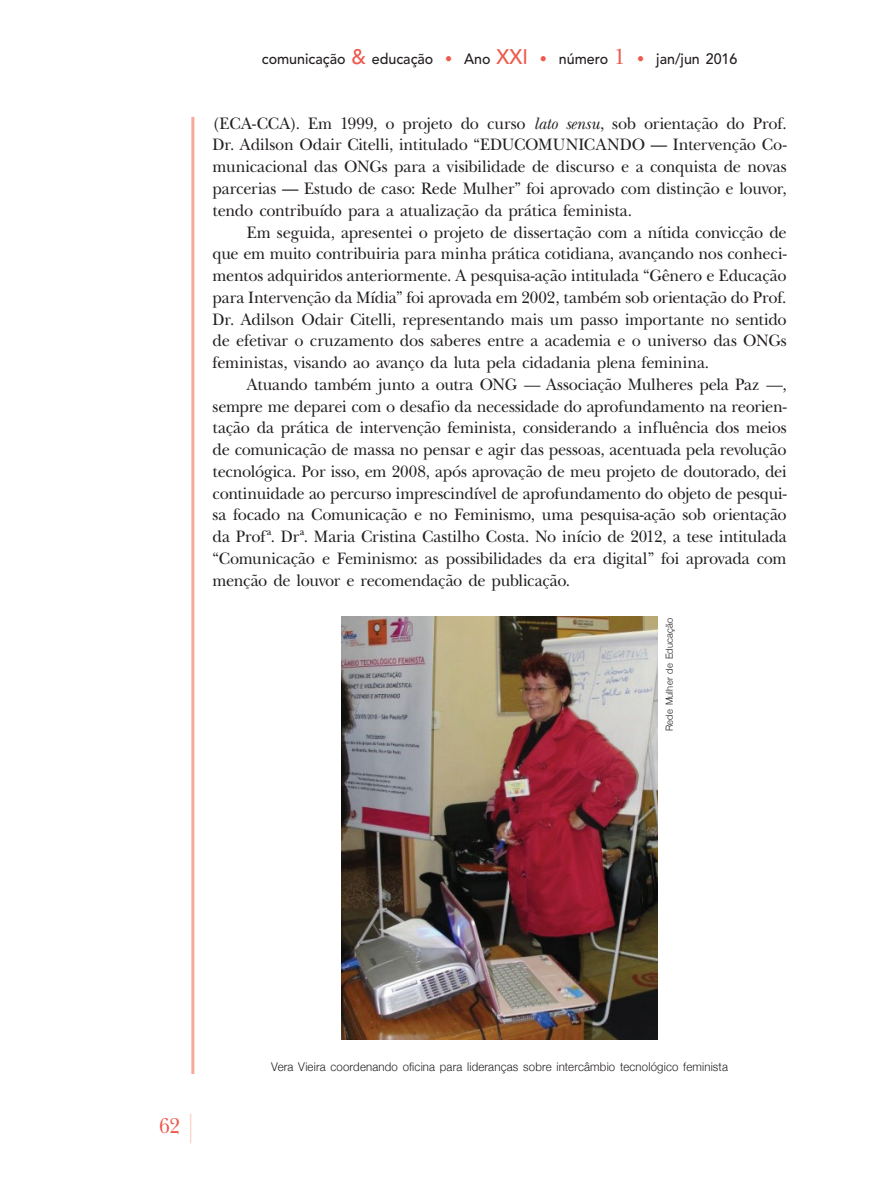
<style>
.page{position:relative;width:893px;height:1191px;background:#fff}
.page>*{position:absolute;margin:0;border:0;box-sizing:border-box;transform-origin:0 0}
.t1{font:22.5px "New Baskerville Std";color:#ed5a4e;scale:.9 1}
.t2{font:17.25px/21.8px "New Baskerville Std";letter-spacing:-.015em;color:#231f20;text-align:justify;scale:.95 1}
.t3{font:500 15px "Avenir LT Std";color:#231f20;scale:.95 1}
.t4{font:300 12px "Helvetica Neue";letter-spacing:.015em;color:#231f20;scale:.95 1}
.t5{font:300 9.75px "Helvetica Neue";letter-spacing:.02em;color:#231f20;scale:.95 1}
.s1{font-size:21px;color:#ed5a4e}
.s2{color:#ed5a4e}
.s3{font-family:"New Baskerville Std";font-weight:400;font-size:22.5px;color:#ed5a4e}
.s4{font-style:italic}
</style>
<div class="page">
<hr style="left:191px;top:117px;width:3px;height:957px;background:#f6a996">
<hr style="left:190px;top:1113px;width:1px;height:30px;background:#fbdace">
<img style="left:342px;top:616px;width:315px;height:423px">
<p class="t3" style="left:262px;top:50px;width:502px">comunicação <span class="s1">&amp;</span> educação <span class="s2">•</span> Ano <span class="s1">XXI</span> <span class="s2">•</span> número <span class="s3">1</span> <span class="s2">•</span> jan/jun 2016</p>
<p class="t2" style="left:213px;top:112px;width:606px">(ECA-CCA). Em 1999, o projeto do curso <span class="s4">lato sensu</span>, sob orientação do Prof.<br>Dr. Adilson Odair Citelli, intitulado “EDUCOMUNICANDO — Intervenção Co&shy;municacional das ONGs para a visibilidade de discurso e a conquista de novas parcerias — Estudo de caso: Rede Mulher” foi aprovado com distinção e louvor, tendo contribuído para a atualização da prática feminista.</p>
<p class="t2" style="left:213px;top:221px;width:606px;text-indent:34px">Em seguida, apresentei o projeto de dissertação com a nítida convicção de que em muito contribuiria para minha prática cotidiana, avançando nos conheci&shy;mentos adquiridos anteriormente. A pesquisa-ação intitulada “Gênero e Educação para Intervenção da Mídia” foi aprovada em 2002, também sob orientação do Prof.<br>Dr. Adilson Odair Citelli, representando mais um passo importante no sentido de efetivar o cruzamento dos saberes entre a academia e o universo das ONGs feministas, visando ao avanço da luta pela cidadania plena feminina.</p>
<p class="t2" style="left:213px;top:373px;width:606px;text-indent:34px">Atuando também junto a outra ONG <span class="s4">—</span> Associação Mulheres pela Paz <span class="s4">—</span>, sempre me deparei com o desafio da necessidade do aprofundamento na reorien&shy;tação da prática de intervenção feminista, considerando a influência dos meios de comunicação de massa no pensar e agir das pessoas, acentuada pela revolução tecnológica. Por isso, em 2008, após aprovação de meu projeto de doutorado, dei continuidade ao percurso imprescindível de aprofundamento do objeto de pesqui&shy;sa focado na Comunicação e no Feminismo, uma pesquisa-ação sob orientação da Profª. Drª. Maria Cristina Castilho Costa. No início de 2012, a tese intitulada “Comunicação e Feminismo: as possibilidades da era digital” foi aprovada com menção de louvor e recomendação de publicação.</p>
<p class="t5" style="left:661px;top:731px;width:121px;rotate:-90deg">Rede Mulher de Educação</p>
<h1 class="t1" style="left:159px;top:1112px;width:25px">62</h1>
<p class="t4" style="left:271px;top:1057px;width:482px">Vera Vieira coordenando oficina para lideranças sobre intercâmbio tecnológico feminista</p>
</div>
